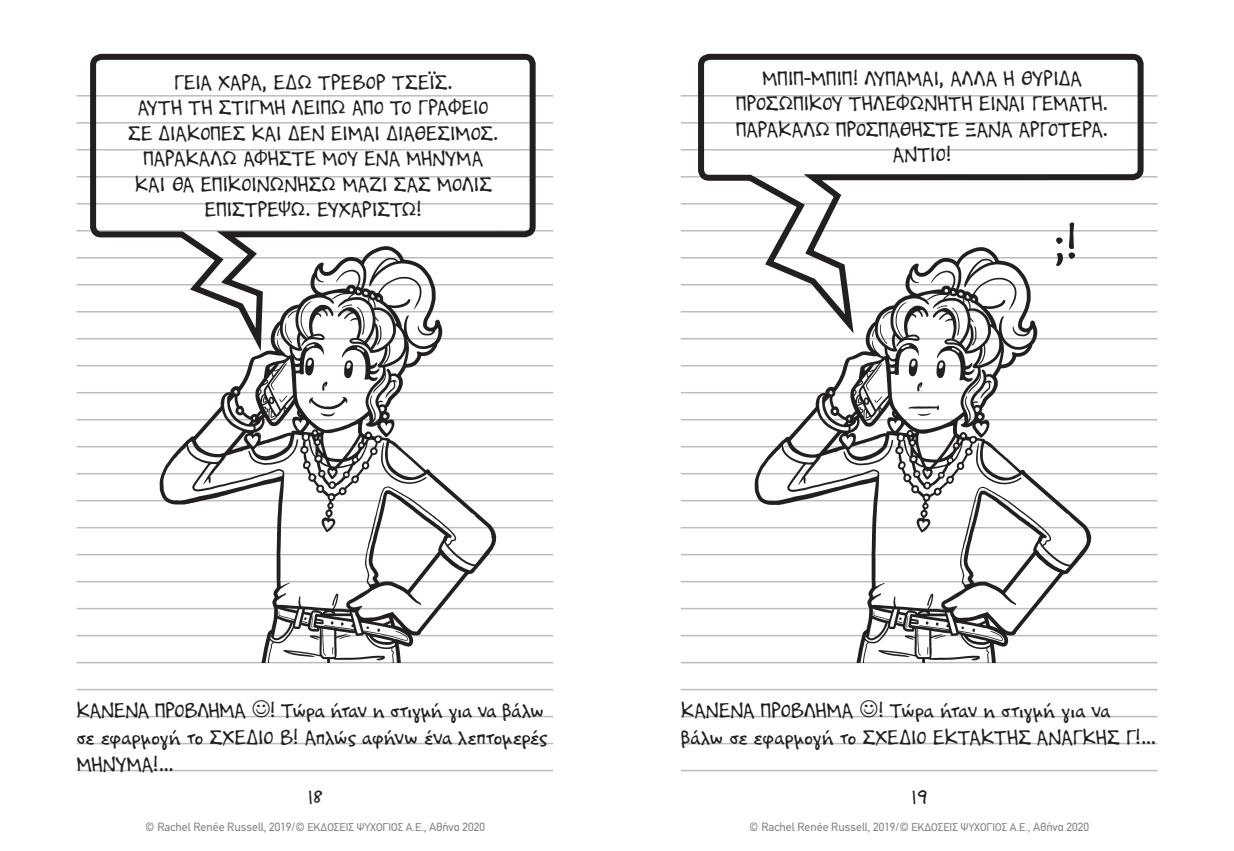
<style>
.page{position:relative;width:1234px;height:851px;background:#fff}
.page>*{position:absolute;margin:0;border:0;box-sizing:border-box;transform-origin:0 0}
.GREEK_BUBBLES_LARGE{font:300 52.5px "PF Papernote";color:#231f20}
.GREEK_BUBBLE_SMALL{font:300 22.5px/25.5px "PF Papernote";letter-spacing:-.005em;color:#231f20;text-align:center}
.GREEK_TEXT{font:300 22.5px/27px "PF Papernote";letter-spacing:-.005em;color:#231f20}
.t1{font:300 21px "PF Papernote";color:#231f20}
.t2{font:12px "PF Din Text";color:#808285}
.s1{font-size:11.25px}
</style>
<div class="page">
<hr style="left:77px;top:95px;width:476px;height:2px;background:#bcbdc0">
<hr style="left:77px;top:122px;width:476px;height:1px;background:#bcbdc0">
<hr style="left:77px;top:149px;width:476px;height:1px;background:#bcbdc0">
<hr style="left:77px;top:176px;width:476px;height:1px;background:#bcbdc0">
<hr style="left:77px;top:203px;width:476px;height:1px;background:#bcbdc0">
<hr style="left:77px;top:230px;width:476px;height:1px;background:#bcbdc0">
<hr style="left:77px;top:257px;width:476px;height:1px;background:#bcbdc0">
<hr style="left:77px;top:284px;width:476px;height:1px;background:#bcbdc0">
<hr style="left:77px;top:311px;width:476px;height:1px;background:#bcbdc0">
<hr style="left:77px;top:338px;width:476px;height:1px;background:#bcbdc0">
<hr style="left:77px;top:365px;width:476px;height:1px;background:#bcbdc0">
<hr style="left:77px;top:392px;width:476px;height:1px;background:#bcbdc0">
<hr style="left:77px;top:419px;width:476px;height:1px;background:#bcbdc0">
<hr style="left:77px;top:446px;width:476px;height:1px;background:#bcbdc0">
<hr style="left:77px;top:473px;width:476px;height:1px;background:#bcbdc0">
<hr style="left:77px;top:500px;width:476px;height:1px;background:#bcbdc0">
<hr style="left:77px;top:527px;width:476px;height:1px;background:#bcbdc0">
<hr style="left:77px;top:554px;width:476px;height:1px;background:#bcbdc0">
<hr style="left:77px;top:580px;width:476px;height:2px;background:#bcbdc0">
<hr style="left:77px;top:607px;width:476px;height:2px;background:#bcbdc0">
<hr style="left:77px;top:634px;width:476px;height:2px;background:#bcbdc0">
<hr style="left:77px;top:661px;width:476px;height:2px;background:#bcbdc0">
<hr style="left:77px;top:688px;width:476px;height:2px;background:#bcbdc0">
<hr style="left:77px;top:715px;width:476px;height:2px;background:#bcbdc0">
<hr style="left:77px;top:742px;width:476px;height:2px;background:#bcbdc0">
<hr style="left:77px;top:769px;width:476px;height:2px;background:#bcbdc0">
<hr style="left:680px;top:95px;width:477px;height:2px;background:#bcbdc0">
<hr style="left:680px;top:122px;width:477px;height:1px;background:#bcbdc0">
<hr style="left:680px;top:149px;width:477px;height:1px;background:#bcbdc0">
<hr style="left:680px;top:176px;width:477px;height:1px;background:#bcbdc0">
<hr style="left:680px;top:203px;width:477px;height:1px;background:#bcbdc0">
<hr style="left:680px;top:230px;width:477px;height:1px;background:#bcbdc0">
<hr style="left:680px;top:257px;width:477px;height:1px;background:#bcbdc0">
<hr style="left:680px;top:284px;width:477px;height:1px;background:#bcbdc0">
<hr style="left:680px;top:311px;width:477px;height:1px;background:#bcbdc0">
<hr style="left:680px;top:338px;width:477px;height:1px;background:#bcbdc0">
<hr style="left:680px;top:365px;width:477px;height:1px;background:#bcbdc0">
<hr style="left:680px;top:392px;width:477px;height:1px;background:#bcbdc0">
<hr style="left:680px;top:419px;width:477px;height:1px;background:#bcbdc0">
<hr style="left:680px;top:446px;width:477px;height:1px;background:#bcbdc0">
<hr style="left:680px;top:473px;width:477px;height:1px;background:#bcbdc0">
<hr style="left:680px;top:500px;width:477px;height:1px;background:#bcbdc0">
<hr style="left:680px;top:527px;width:477px;height:1px;background:#bcbdc0">
<hr style="left:680px;top:554px;width:477px;height:1px;background:#bcbdc0">
<hr style="left:680px;top:580px;width:477px;height:2px;background:#bcbdc0">
<hr style="left:680px;top:607px;width:477px;height:2px;background:#bcbdc0">
<hr style="left:680px;top:634px;width:477px;height:2px;background:#bcbdc0">
<hr style="left:680px;top:661px;width:477px;height:2px;background:#bcbdc0">
<hr style="left:680px;top:688px;width:477px;height:2px;background:#bcbdc0">
<hr style="left:680px;top:715px;width:477px;height:2px;background:#bcbdc0">
<hr style="left:680px;top:742px;width:477px;height:2px;background:#bcbdc0">
<hr style="left:680px;top:769px;width:477px;height:2px;background:#bcbdc0">
<img style="left:130px;top:362px;width:401px;height:300px">
<svg style="left:87px;top:53px;width:451px;height:309px"></svg>
<img style="left:725px;top:343px;width:400px;height:319px">
<svg style="left:695px;top:53px;width:451px;height:290px"></svg>
<svg style="left:253px;top:715px;width:17px;height:1px"></svg>
<svg style="left:860px;top:715px;width:17px;height:1px"></svg>
<p class="GREEK_BUBBLE_SMALL" style="left:128px;top:70px;width:371px">ΓΕΙΑ ΧΑΡΑ, ΕΔΩ ΤΡΕΒΟΡ ΤΣΕΪΣ.<br>ΑΥΤΗ ΤΗ ΣΤΙΓΜΗ ΛΕΙΠΩ ΑΠΟ ΤΟ ΓΡΑΦΕΙΟ<br>ΣΕ ΔΙΑΚΟΠΕΣ ΚΑΙ ΔΕΝ ΕΙΜΑΙ ΔΙΑΘΕΣΙΜΟΣ.<br>ΠΑΡΑΚΑΛΩ ΑΦΗΣΤΕ ΜΟΥ ΕΝΑ ΜΗΝΥΜΑ<br>ΚΑΙ ΘΑ ΕΠΙΚΟΙΝΩΝΗΣΩ ΜΑΖΙ ΣΑΣ ΜΟΛΙΣ<br>ΕΠΙΣΤΡΕΨΩ. ΕΥΧΑΡΙΣΤΩ!</p>
<p class="GREEK_BUBBLE_SMALL" style="left:736px;top:66px;width:373px">ΜΠΙΠ-ΜΠΙΠ! ΛΥΠΑΜΑΙ, ΑΛΛΑ Η ΘΥΡΙΔΑ<br>ΠΡΟΣΩΠΙΚΟΥ ΤΗΛΕΦΩΝΗΤΗ ΕΙΝΑΙ ΓΕΜΑΤΗ.<br>ΠΑΡΑΚΑΛΩ ΠΡΟΣΠΑΘΗΣΤΕ ΞΑΝΑ ΑΡΓΟΤΕΡΑ.<br>ΑΝΤΙΟ!</p>
<p class="GREEK_BUBBLES_LARGE" style="left:1052px;top:216px;width:26px">;!</p>
<p class="GREEK_TEXT" style="left:77px;top:697px;width:472px">ΚΑΝΕΝΑ ΠΡΟΒΛΗΜΑ ! Τώρα ήταν η στιγμή για να βάλω σε εφαρμογή το ΣΧΕΔΙΟ Β! Απλώς αφήνω ένα λεπτομερές<br>ΜΗΝΥΜΑ!…</p>
<p class="GREEK_TEXT" style="left:680px;top:697px;width:476px">ΚΑΝΕΝΑ ΠΡΟΒΛΗΜΑ ! Τώρα ήταν η στιγμή για να βάλω σε εφαρμογή το ΣΧΕΔΙΟ ΕΚΤΑΚΤΗΣ ΑΝΑΓΚΗΣ Γ!…</p>
<p class="t1" style="left:307px;top:785px;width:17px">18</p>
<p class="t1" style="left:910px;top:785px;width:18px">19</p>
<p class="t2" style="left:145px;top:819px;width:341px">© Rachel Renée Russell, 2019/© <span class="s1">ΕΚΔΟΣΕΙΣ ΨΥΧΟΓΙΟΣ Α.Ε.</span>, Αθήνα 2020</p>
<p class="t2" style="left:749px;top:819px;width:341px">© Rachel Renée Russell, 2019/© <span class="s1">ΕΚΔΟΣΕΙΣ ΨΥΧΟΓΙΟΣ Α.Ε.</span>, Αθήνα 2020</p>
</div>
